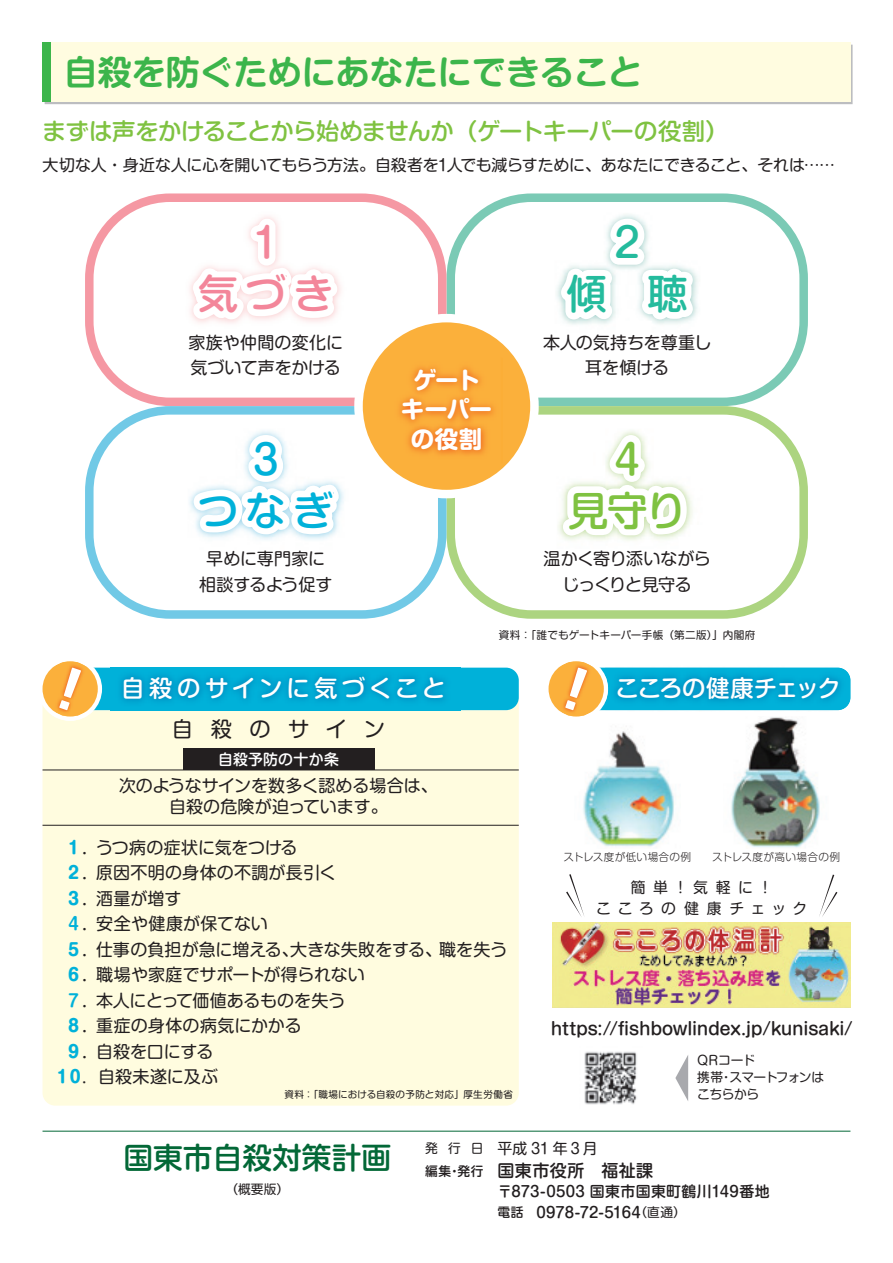
<style>
.page{position:relative;width:893px;height:1263px;background:#fff}
.page>*{position:absolute;margin:0;border:0;box-sizing:border-box;transform-origin:0 0}
.t1{font:500 40.35px/51px "Shin M Go Pro";color:#f3869a;text-align:center}
.t2{font:500 40.35px/51px "Shin M Go Pro";color:#24bb9d;text-align:center}
.t3{font:500 40.35px/51px "Shin M Go Pro";color:#00b1d9;text-align:center}
.t4{font:500 40.35px/51px "Shin M Go Pro";color:#7fc241;text-align:center}
.t5{font:700 34.05px "Shin M Go Pro De";color:#3cb54b}
.t6{font:500 29.7px "Shin M Go Pro";color:#036837}
.t7{font:500 23.4px "Shin M Go Pro";letter-spacing:-.02em;color:#7fc241}
.t8{font:500 23.4px "Shin M Go Pro";letter-spacing:.175em;color:#fff}
.t9{font:700 23.4px/29.7px "Shin M Go Pro";letter-spacing:-.045em;color:#fff;text-align:center}
.t10{font:500 23.4px "Shin M Go Pro";letter-spacing:-.04em;color:#fff}
.t11{font:21.3px "Shin M Go Pro";letter-spacing:.82em;color:#231f20}
.t12{font:16.95px/25.5px "Shin M Go Pro";letter-spacing:-.005em;color:#231f20;text-align:center}
.t13{font:500 16.95px "Shin M Go Pro";letter-spacing:-.01em;color:#231f20}
.t14{font:16.95px/25.5px "Shin M Go Pro";letter-spacing:-.03em;color:#231f20;text-align:center}
.t15{font:500 16.95px "Shin M Go Pro";letter-spacing:.025em;color:#231f20}
.t16{font:15.9px "Shin M Go Pro";letter-spacing:-.02em;color:#231f20}
.t17{font:500 14.85px/21.3px "Shin M Go Pro";letter-spacing:.02em;color:#231f20}
.t18{font:14.85px/21.3px "Shin M Go Pro";letter-spacing:.495em;color:#231f20;text-align:center}
.t19{font:14.85px "Shin M Go Pro";letter-spacing:.45em;color:#231f20}
.t20{font:500 14.85px "Shin M Go Pro";letter-spacing:.015em;color:#fff}
.t21{font:12.75px/17px "Shin M Go Pro";letter-spacing:-.035em;color:#231f20}
.t22{font:10.65px "Shin M Go Pro";letter-spacing:.03em;color:#231f20}
.t23{font:300 10.65px "Shin M Go Pro";letter-spacing:.03em;color:#231f20}
.t24{font:9.6px "Shin M Go Pro";letter-spacing:.02em;color:#231f20}
.s1{font-weight:700;color:#00b1d9}
.s2{font-family:"Shin M Go Pro De";font-weight:700;color:#00b1d9}
.s3{font-size:12.75px}
.s4{font-weight:400;font-size:12.75px}
</style>
<div class="page">
<div style="left:43px;top:701px;width:476px;height:405px;background:#fffcdf"></div>
<svg style="left:539px;top:193px;width:269px;height:213px"></svg>
<svg style="left:85px;top:193px;width:96px;height:213px"></svg>
<svg style="left:447px;top:406px;width:361px;height:213px"></svg>
<svg style="left:85px;top:406px;width:361px;height:213px"></svg>
<div style="left:45px;top:45px;width:808px;height:59px;background:#bcbdc0"></div>
<div style="left:43px;top:43px;width:807px;height:59px;background:#fffce0"></div>
<div style="left:43px;top:43px;width:8px;height:59px;background:#3cb54b"></div>
<div style="left:43px;top:668px;width:476px;height:42px;background:#00b1d9;border-radius:13px"></div>
<hr style="left:43px;top:770px;width:476px;height:1px;background:#231f20">
<hr style="left:43px;top:825px;width:476px;height:1px;background:#231f20">
<img style="left:731px;top:717px;width:89px;height:131px">
<img style="left:583px;top:731px;width:91px;height:116px">
<img style="left:176px;top:202px;width:5px;height:134px">
<svg style="left:42px;top:661px;width:60px;height:60px"></svg>
<img style="left:111px;top:667px;width:350px;height:45px">
<svg style="left:114px;top:667px;width:317px;height:159px"></svg>
<div style="left:183px;top:749px;width:191px;height:21px;background:#231f20"></div>
<img style="left:584px;top:1052px;width:53px;height:53px">
<svg style="left:675px;top:1055px;width:13px;height:46px"></svg>
<svg style="left:819px;top:874px;width:18px;height:43px"></svg>
<svg style="left:566px;top:874px;width:18px;height:43px"></svg>
<img style="left:544px;top:202px;width:166px;height:134px">
<svg style="left:555px;top:212px;width:144px;height:158px"></svg>
<img style="left:177px;top:418px;width:181px;height:133px">
<svg style="left:181px;top:104px;width:358px;height:440px"></svg>
<img style="left:546px;top:418px;width:158px;height:134px">
<svg style="left:555px;top:429px;width:138px;height:116px"></svg>
<hr style="left:43px;top:1131px;width:807px;height:1px;background:#036837">
<svg style="left:548px;top:661px;width:57px;height:56px"></svg>
<img style="left:605px;top:667px;width:246px;height:44px">
<img style="left:605px;top:668px;width:245px;height:42px">
<img style="left:605px;top:675px;width:3px;height:27px">
<img style="left:553px;top:922px;width:298px;height:85px">
<h2 class="t5" style="left:64px;top:44px;width:580px">自殺を防ぐためにあなたにできること</h2>
<h3 class="t7" style="left:43px;top:112px;width:688px">まずは声をかけることから始めませんか（ゲートキーパーの役割）</h3>
<p class="t16" style="left:43px;top:152px;width:794px">大切な人・身近な人に心を開いてもらう方法。自殺者を1人でも減らすために、あなたにできること、それは……</p>
<h1 class="t1" style="left:198px;top:213px;width:138px">1<br>気づき</h1>
<p class="t12" style="left:188px;top:327px;width:156px;text-align:left">家族や仲間の変化に気づいて声をかける</p>
<h1 class="t3" style="left:198px;top:429px;width:136px">3<br>つなぎ</h1>
<p class="t12" style="left:199px;top:544px;width:135px">早めに専門家に相談するよう促す</p>
<h3 class="t9" style="left:401px;top:362px;width:93px">ゲートキーパーの役割</h3>
<h1 class="t2" style="left:567px;top:213px;width:123px">2<br>傾　聴</h1>
<p class="t12" style="left:543px;top:327px;width:170px">本人の気持ちを尊重し耳を傾ける</p>
<h1 class="t4" style="left:568px;top:429px;width:120px">4<br>見守り</h1>
<p class="t14" style="left:543px;top:544px;width:169px">温かく寄り添いながらじっくりと見守る</p>
<h3 class="t8" style="left:121px;top:669px;width:326px">自殺のサインに気づくこと</h3>
<p class="t11" style="left:172px;top:711px;width:215px">自殺のサイン</p>
<p class="t20" style="left:218px;top:747px;width:122px">自殺予防の十か条</p>
<p class="t12" style="left:119px;top:773px;width:320px;line-height:21.3px">次のようなサインを数多く認める場合は、自殺の危険が迫っています。</p>
<p class="t22" style="left:499px;top:626px;width:258px">資料：「誰でもゲートキーパー手帳（第二版）」内閣府</p>
<h3 class="t10" style="left:615px;top:669px;width:227px">こころの健康チェック</h3>
<p class="t12" style="left:65px;top:832px;width:444px;text-align:left"><span class="s1">１</span>．うつ病の症状に気をつける<br><span class="s1">２</span>．原因不明の身体の不調が長引く<br><span class="s1">３</span>．酒量が増す<br><span class="s2">４</span>．安全や健康が保てない<br><span class="s1">５</span>．仕事の負担が急に増える、大きな失敗をする、職を失う<br><span class="s1">６</span>．職場や家庭でサポートが得られない<br><span class="s2">７</span>．本人にとって価値あるものを失う<br><span class="s1">８</span>．重症の身体の病気にかかる<br><span class="s1">９</span>．自殺を口にする</p>
<p class="t12" style="left:54px;top:1062px;width:166px"><span class="s1">１０</span>. 自殺未遂に及ぶ</p>
<p class="t24" style="left:284px;top:1087px;width:230px">資料：「職場における自殺の予防と対応」厚生労働省</p>
<p class="t23" style="left:563px;top:848px;width:129px">ストレス度が低い場合の例</p>
<p class="t23" style="left:712px;top:848px;width:129px">ストレス度が高い場合の例</p>
<p class="t18" style="left:596px;top:875px;width:213px">簡単！気軽に！<br>こころの健康チェック</p>
<p class="t13" style="left:551px;top:1015px;width:304px">https://fishbowlindex.jp/kunisaki/</p>
<p class="t21" style="left:697px;top:1050px;width:129px">QRコード<br>携帯・スマートフォンはこちらから</p>
<h3 class="t6" style="left:123px;top:1134px;width:269px">国東市自殺対策計画</h3>
<p class="t21" style="left:225px;top:1179px;width:65px">（概要版）</p>
<p class="t19" style="left:425px;top:1136px;width:174px"><span class="s3">発　行　日</span> 平成 31 年３月</p>
<p class="t15" style="left:425px;top:1157px;width:229px"><span class="s3">編集・発行</span> 国東市役所　福祉課</p>
<p class="t17" style="left:498px;top:1179px;width:274px">〒873-0503 国東市国東町鶴川149番地<span class="s3">電話　</span>0978-72-5164<span class="s4">（直通）</span></p>
</div>
